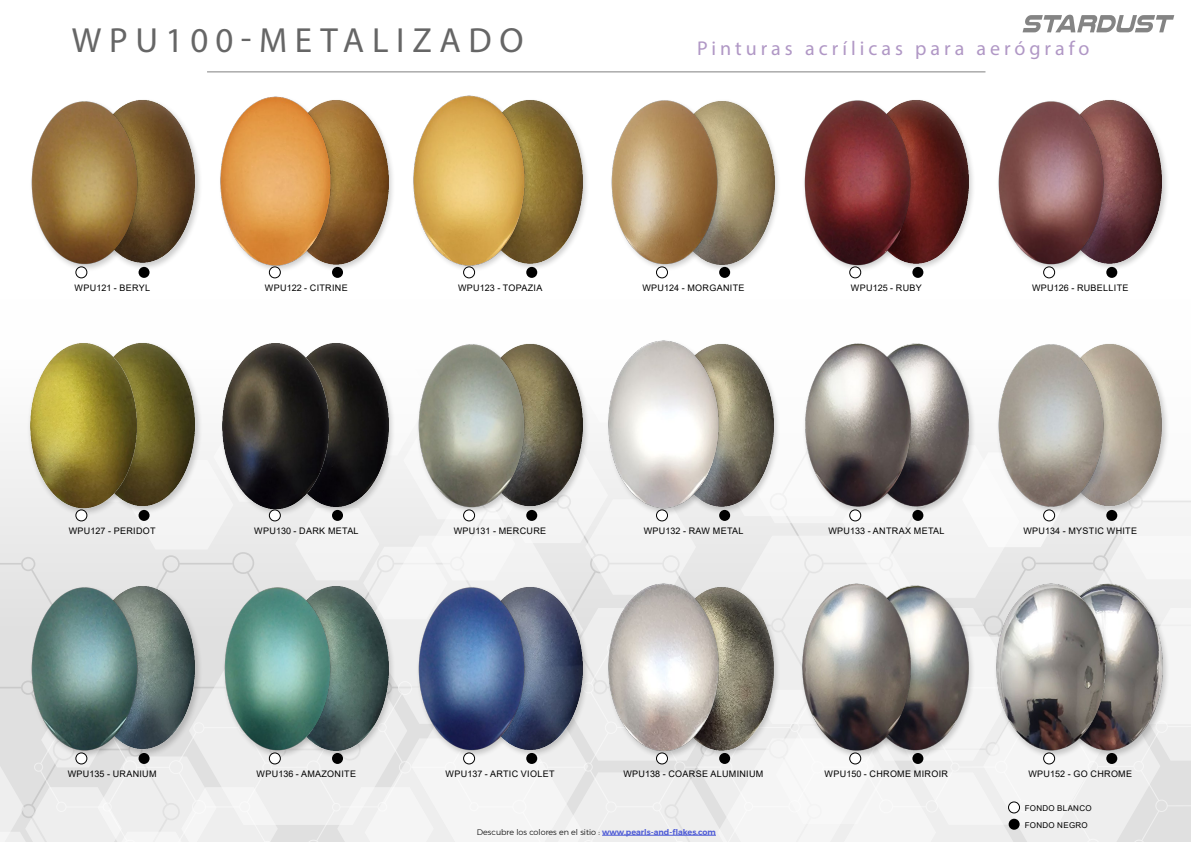
<style>
.page{position:relative;width:1191px;height:842px;background:#fff}
.page>*{position:absolute;margin:0;border:0;box-sizing:border-box;transform-origin:0 0}
.titre_page_pres{font:35px "Myriad Pro";letter-spacing:.22em;color:#666}
.titre_page_pres-2{font:20px "Myriad Pro";letter-spacing:.2em;color:#b097c5}
.ref_légende{font:9px "Arial";letter-spacing:.035em;color:#000}
.t1{font:300 8px "Montserrat";color:#000}
.ref_légende-2{font:8px "Arial";letter-spacing:.035em;color:#000}
.s1{font-weight:600;color:#4f5cd6}
</style>
<div class="page">
<img style="left:0;top:14px;width:1191px;height:828px">
<div style="left:76px;top:267px;width:11px;height:11px;background:#fff;border-radius:50%"></div>
<div style="left:76px;top:267px;width:11px;height:11px;border:1px solid #000;border-radius:50%"></div>
<div style="left:138px;top:267px;width:12px;height:11px;background:#000;border-radius:50%"></div>
<div style="left:76px;top:510px;width:11px;height:11px;background:#fff;border-radius:50%"></div>
<div style="left:76px;top:510px;width:11px;height:11px;border:1px solid #000;border-radius:50%"></div>
<div style="left:138px;top:510px;width:12px;height:11px;background:#000;border-radius:50%"></div>
<div style="left:76px;top:753px;width:11px;height:11px;background:#fff;border-radius:50%"></div>
<div style="left:76px;top:753px;width:11px;height:11px;border:1px solid #000;border-radius:50%"></div>
<div style="left:138px;top:753px;width:12px;height:11px;background:#000;border-radius:50%"></div>
<div style="left:269px;top:267px;width:11px;height:11px;background:#fff;border-radius:50%"></div>
<div style="left:269px;top:267px;width:11px;height:11px;border:1px solid #000;border-radius:50%"></div>
<div style="left:332px;top:267px;width:11px;height:11px;background:#000;border-radius:50%"></div>
<div style="left:269px;top:510px;width:11px;height:11px;background:#fff;border-radius:50%"></div>
<div style="left:269px;top:510px;width:11px;height:11px;border:1px solid #000;border-radius:50%"></div>
<div style="left:332px;top:510px;width:11px;height:11px;background:#000;border-radius:50%"></div>
<div style="left:269px;top:753px;width:11px;height:11px;background:#fff;border-radius:50%"></div>
<div style="left:269px;top:753px;width:11px;height:11px;border:1px solid #000;border-radius:50%"></div>
<div style="left:332px;top:753px;width:11px;height:11px;background:#000;border-radius:50%"></div>
<div style="left:463px;top:267px;width:11px;height:11px;background:#fff;border-radius:50%"></div>
<div style="left:463px;top:267px;width:12px;height:11px;border:1px solid #000;border-radius:50%"></div>
<div style="left:526px;top:267px;width:11px;height:11px;background:#000;border-radius:50%"></div>
<div style="left:463px;top:510px;width:11px;height:11px;background:#fff;border-radius:50%"></div>
<div style="left:463px;top:510px;width:12px;height:11px;border:1px solid #000;border-radius:50%"></div>
<div style="left:526px;top:510px;width:11px;height:11px;background:#000;border-radius:50%"></div>
<div style="left:463px;top:753px;width:11px;height:11px;background:#fff;border-radius:50%"></div>
<div style="left:463px;top:753px;width:12px;height:11px;border:1px solid #000;border-radius:50%"></div>
<div style="left:526px;top:753px;width:11px;height:11px;background:#000;border-radius:50%"></div>
<div style="left:656px;top:267px;width:11px;height:11px;background:#fff;border-radius:50%"></div>
<div style="left:656px;top:267px;width:11px;height:11px;border:1px solid #000;border-radius:50%"></div>
<div style="left:719px;top:267px;width:11px;height:11px;background:#000;border-radius:50%"></div>
<div style="left:656px;top:510px;width:11px;height:11px;background:#fff;border-radius:50%"></div>
<div style="left:656px;top:510px;width:11px;height:11px;border:1px solid #000;border-radius:50%"></div>
<div style="left:719px;top:510px;width:11px;height:11px;background:#000;border-radius:50%"></div>
<div style="left:656px;top:753px;width:11px;height:11px;background:#fff;border-radius:50%"></div>
<div style="left:656px;top:753px;width:11px;height:11px;border:1px solid #000;border-radius:50%"></div>
<div style="left:719px;top:753px;width:11px;height:11px;background:#000;border-radius:50%"></div>
<div style="left:849px;top:267px;width:11px;height:11px;background:#fff;border-radius:50%"></div>
<div style="left:849px;top:267px;width:12px;height:11px;border:1px solid #000;border-radius:50%"></div>
<div style="left:912px;top:267px;width:11px;height:11px;background:#000;border-radius:50%"></div>
<div style="left:849px;top:510px;width:11px;height:11px;background:#fff;border-radius:50%"></div>
<div style="left:849px;top:510px;width:12px;height:11px;border:1px solid #000;border-radius:50%"></div>
<div style="left:912px;top:510px;width:11px;height:11px;background:#000;border-radius:50%"></div>
<div style="left:1043px;top:267px;width:11px;height:11px;background:#fff;border-radius:50%"></div>
<div style="left:1043px;top:267px;width:11px;height:11px;border:1px solid #000;border-radius:50%"></div>
<div style="left:1106px;top:267px;width:11px;height:11px;background:#000;border-radius:50%"></div>
<div style="left:1043px;top:510px;width:11px;height:11px;background:#fff;border-radius:50%"></div>
<div style="left:1043px;top:510px;width:11px;height:11px;border:1px solid #000;border-radius:50%"></div>
<div style="left:1106px;top:510px;width:11px;height:11px;background:#000;border-radius:50%"></div>
<div style="left:1008px;top:802px;width:11px;height:11px;background:#fff;border-radius:50%"></div>
<div style="left:1008px;top:802px;width:11px;height:11px;border:1px solid #000;border-radius:50%"></div>
<div style="left:1008px;top:819px;width:11px;height:11px;background:#000;border-radius:50%"></div>
<div style="left:1051px;top:582px;width:118px;height:177px;background:#000;opacity:.2"></div>
<img style="left:1110px;top:580px;width:57px;height:172px">
<div style="left:858px;top:584px;width:118px;height:175px;background:#000;opacity:.2"></div>
<img style="left:915px;top:581px;width:58px;height:171px">
<div style="left:993px;top:582px;width:119px;height:177px;background:#000;opacity:.2"></div>
<img style="left:992px;top:579px;width:118px;height:173px">
<div style="left:799px;top:583px;width:118px;height:176px;background:#000;opacity:.2"></div>
<img style="left:798px;top:580px;width:117px;height:172px">
<div style="left:849px;top:753px;width:11px;height:11px;background:#fff;border-radius:50%"></div>
<div style="left:849px;top:753px;width:12px;height:11px;border:1px solid #000;border-radius:50%"></div>
<div style="left:912px;top:753px;width:11px;height:11px;background:#000;border-radius:50%"></div>
<div style="left:1043px;top:753px;width:11px;height:11px;background:#fff;border-radius:50%"></div>
<div style="left:1043px;top:753px;width:11px;height:11px;border:1px solid #000;border-radius:50%"></div>
<div style="left:1106px;top:753px;width:11px;height:11px;background:#000;border-radius:50%"></div>
<p class="titre_page_pres" style="left:72px;top:19px;width:453px">WPU100-METALIZADO</p>
<p class="titre_page_pres-2" style="left:697px;top:36px;width:393px">Pinturas acrílicas para aerógrafo</p>
<p class="ref_légende" style="left:75px;top:281px;width:77px">WPU121 - BERYL</p>
<p class="ref_légende" style="left:265px;top:281px;width:84px">WPU122 - CITRINE</p>
<p class="ref_légende" style="left:458px;top:281px;width:86px">WPU123 - TOPAZIA</p>
<p class="ref_légende" style="left:642px;top:281px;width:103px">WPU124 - MORGANITE</p>
<p class="ref_légende" style="left:851px;top:281px;width:72px">WPU125 - RUBY</p>
<p class="ref_légende" style="left:1032px;top:281px;width:98px">WPU126 - RUBELLITE</p>
<p class="ref_légende" style="left:69px;top:525px;width:88px">WPU127 - PERIDOT</p>
<p class="ref_légende" style="left:68px;top:768px;width:90px">WPU135 - URANIUM</p>
<p class="ref_légende" style="left:254px;top:525px;width:106px">WPU130 - DARK METAL</p>
<p class="ref_légende" style="left:454px;top:525px;width:94px">WPU131 - MERCURE</p>
<p class="ref_légende" style="left:644px;top:525px;width:101px">WPU132 - RAW METAL</p>
<p class="ref_légende" style="left:828px;top:525px;width:117px">WPU133 - ANTRAX METAL</p>
<p class="ref_légende" style="left:1023px;top:525px;width:115px">WPU134 - MYSTIC WHITE</p>
<p class="ref_légende" style="left:256px;top:768px;width:101px">WPU136 - AMAZONITE</p>
<p class="ref_légende" style="left:445px;top:768px;width:110px">WPU137 - ARTIC VIOLET</p>
<p class="ref_légende" style="left:623px;top:768px;width:141px">WPU138 - COARSE ALUMINIUM</p>
<p class="ref_légende" style="left:824px;top:768px;width:125px">WPU150 - CHROME MIROIR</p>
<p class="ref_légende" style="left:1028px;top:768px;width:105px">WPU152 - GO CHROME</p>
<p class="t1" style="left:477px;top:826px;width:240px">Descubre los colores en el sitio : <span class="s1">www.pearls-and-flakes.com</span></p>
<p class="ref_légende-2" style="left:1024px;top:802px;width:68px">FONDO BLANCO</p>
<p class="ref_légende-2" style="left:1024px;top:819px;width:64px">FONDO NEGRO</p>
</div>
